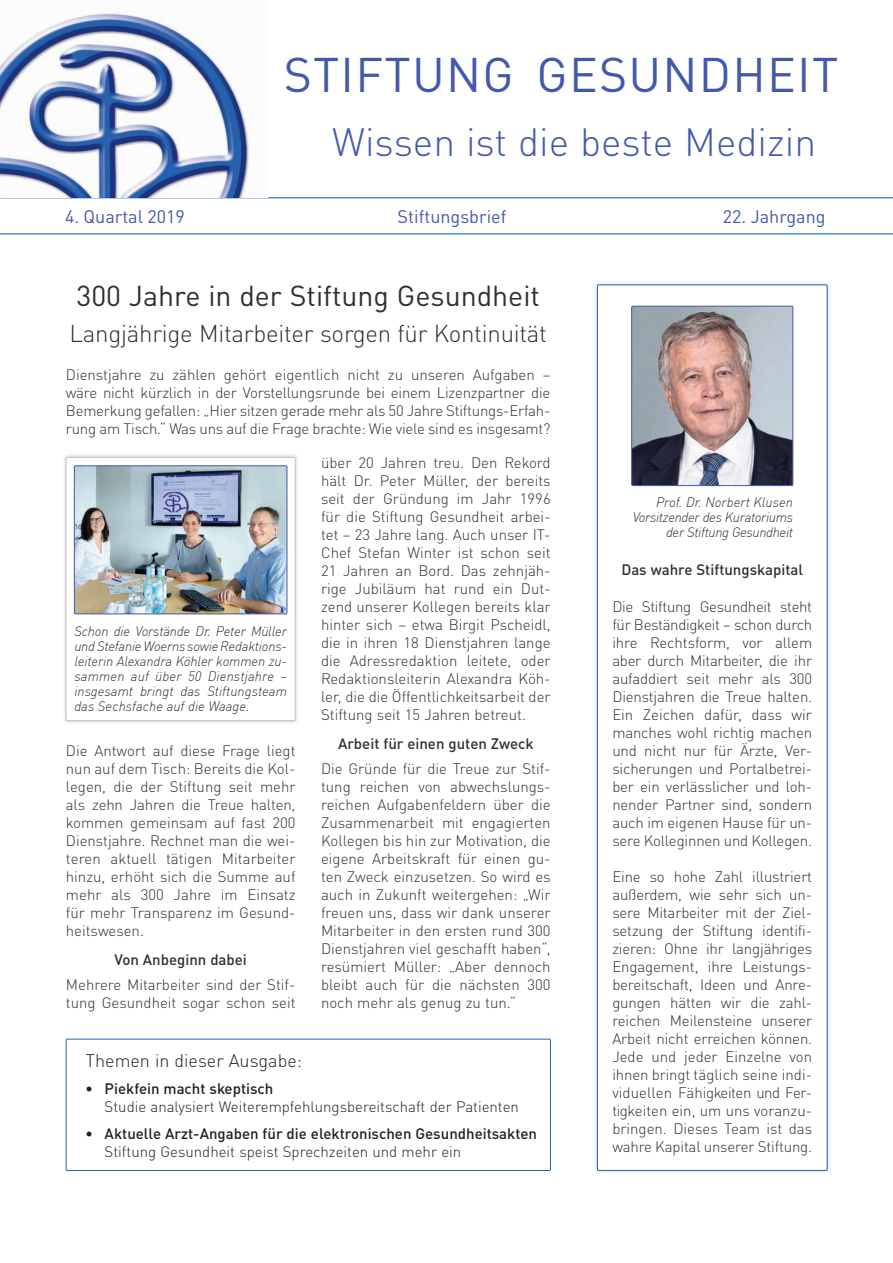
<style>
.page{position:relative;width:893px;height:1263px;background:#fff}
.page>*{position:absolute;margin:0;border:0;box-sizing:border-box;transform-origin:0 0}
.fliesstext{font:48px "DIN Pro";letter-spacing:.025em;color:#4459aa}
.fliesstext-2{font:300 39px "DIN Pro";color:#4459aa}
.fliesstext-3{font:28.5px "DIN Pro";color:#312f30}
.fliesstext-4{font:300 24px "DIN Pro";letter-spacing:-.01em;color:#312f30}
.t1{font:18px "DIN Pro";color:#4459aa}
.t2{font:300 18px "DIN Pro";color:#231f20}
._2B-Lauftext{font:300 15px/18px "DIN Pro";color:#312f30;text-align:justify}
.t3{font:500 15px/18px "DIN Pro";color:#231f20}
.t4{font:300 15px/18px "DIN Pro";color:#231f20}
._2C-Zwischentitel{font:500 15px "DIN Pro";color:#312f30}
._2B-Lauftext-2{font:italic 300 13.5px/15px "DIN";color:#312f30;text-align:justify}
._2B-Lauftext-3{font:italic 300 13.5px/15px "DIN";letter-spacing:-.025em;color:#312f30;text-align:right}
.s1{font-weight:700}
.s2{font-weight:500}
.s3{font-weight:300}
</style>
<div class="page">
<hr style="left:0;top:234px;width:893px;height:1px;background:#0059aa">
<hr style="left:0;top:198px;width:893px;height:1px;background:#0059aa">
<div style="left:593px;top:280px;width:239px;height:895px;background:#231f20;opacity:.25"></div>
<div style="left:597px;top:285px;width:230px;height:885px;background:#fff"></div>
<div style="left:597px;top:285px;width:230px;height:885px;border:1px solid #2264b0"></div>
<div style="left:62px;top:453px;width:238px;height:272px;background:#231f20;opacity:.25"></div>
<div style="left:66px;top:457px;width:229px;height:264px;background:#fff"></div>
<div style="left:66px;top:457px;width:229px;height:264px;border:1px solid #c2c3c6"></div>
<img style="left:0;top:13px;width:249px;height:185px">
<img style="left:76px;top:468px;width:209px;height:144px">
<div style="left:74px;top:466px;width:213px;height:148px;border:1px solid #4459aa"></div>
<img style="left:633px;top:308px;width:158px;height:176px">
<div style="left:631px;top:306px;width:162px;height:180px;border:1px solid #4459aa"></div>
<div style="left:66px;top:1039px;width:485px;height:132px;border:1px solid #2264b0"></div>
<p class="fliesstext" style="left:284px;top:37px;width:556px">STIFTUNG GESUNDHEIT</p>
<p class="fliesstext-2" style="left:332px;top:112px;width:485px">Wissen ist die beste Medizin</p>
<p class="t1" style="left:65px;top:202px;width:121px">4. Quartal 2019</p>
<p class="t1" style="left:398px;top:202px;width:110px">Stiftungsbrief</p>
<p class="t1" style="left:723px;top:202px;width:104px">22. Jahrgang</p>
<p class="fliesstext-3" style="left:77px;top:273px;width:465px">300 Jahre in der Stiftung Gesundheit</p>
<p class="fliesstext-4" style="left:69px;top:315px;width:479px">Langjährige Mitarbeiter sorgen für Kontinuität</p>
<p class="_2B-Lauftext" style="left:66px;top:364px;width:486px">Dienstjahre zu zählen gehört eigentlich nicht zu unseren Aufgaben – wäre nicht kürzlich in der Vorstellungsrunde bei einem Lizenzpartner die Bemerkung gefallen: „Hier sitzen gerade mehr als 50 Jahre Stiftungs-Erfah&shy;rung am Tisch.“ Was uns auf die Frage brachte: Wie viele sind es insgesamt?</p>
<p class="_2B-Lauftext-2" style="left:74px;top:623px;width:214px">Schon die Vorstände Dr. Peter Müller und Stefanie Woerns sowie Redaktions&shy;leiterin Alexandra Köhler kommen zu&shy;sammen auf über 50 Dienstjahre – insgesamt bringt das Stiftungsteam das Sechsfache auf die Waage.</p>
<p class="_2B-Lauftext" style="left:66px;top:740px;width:231px">Die Antwort auf diese Frage liegt nun auf dem Tisch: Bereits die Kol&shy;legen, die der Stiftung seit mehr als zehn Jahren die Treue halten, kommen gemeinsam auf fast 200<br>Dienstjahre. Rechnet man die wei&shy;teren aktuell tätigen Mitarbeiter hinzu, erhöht sich die Summe auf mehr als 300 Jahre im Einsatz für mehr Transparenz im Gesund&shy;heitswesen.</p>
<p class="_2C-Zwischentitel" style="left:114px;top:947px;width:134px">Von Anbeginn dabei</p>
<p class="_2B-Lauftext" style="left:66px;top:974px;width:231px">Mehrere Mitarbeiter sind der Stif&shy;tung Gesundheit sogar schon seit</p>
<p class="_2B-Lauftext" style="left:321px;top:452px;width:231px">über 20 Jahren treu. Den Rekord hält Dr. Peter Müller, der bereits seit der Gründung im Jahr 1996 für die Stiftung Gesundheit arbei&shy;tet – 23 Jahre lang. Auch unser IT-Chef Stefan Winter ist schon seit 21 Jahren an Bord. Das zehnjäh&shy;rige Jubiläum hat rund ein Dut&shy;zend unserer Kollegen bereits klar hinter sich – etwa Birgit Pscheidl, die in ihren 18 Dienstjahren lange die Adressredaktion leitete, oder Redaktionsleiterin Alexandra Köh&shy;ler, die die Öffentlichkeitsarbeit der Stiftung seit 15 Jahren betreut.</p>
<p class="_2C-Zwischentitel" style="left:338px;top:731px;width:197px">Arbeit für einen guten Zweck</p>
<p class="_2B-Lauftext" style="left:321px;top:758px;width:231px">Die Gründe für die Treue zur Stif&shy;tung reichen von abwechslungs&shy;reichen Aufgabenfeldern über die Zusammenarbeit mit engagierten Kollegen bis hin zur Motivation, die eigene Arbeitskraft für einen gu&shy;ten Zweck einzusetzen. So wird es auch in Zukunft weitergehen: „Wir freuen uns, dass wir dank unserer Mitarbeiter in den ersten rund 300<br>Dienstjahren viel geschafft haben“, resümiert Müller: „Aber dennoch bleibt auch für die nächsten 300 noch mehr als genug zu tun.“</p>
<p class="t2" style="left:85px;top:1046px;width:218px">Themen in dieser Ausgabe:</p>
<p class="t4" style="left:105px;top:1078px;width:416px;text-indent:-19px"><span class="s1">•</span> <span class="s2">Piekfein macht skeptisch<br></span>Studie analysiert Weiterempfehlungsbereitschaft der Patienten</p>
<p class="t3" style="left:105px;top:1123px;width:434px;text-indent:-19px"><span class="s1">•</span> Aktuelle Arzt-Angaben für die elektronischen Gesundheitsakten<br><span class="s3">Stiftung Gesundheit speist Sprechzeiten und mehr ein</span></p>
<p class="_2B-Lauftext-2" style="left:656px;top:495px;width:138px">Prof. Dr. Norbert Klusen</p>
<p class="_2B-Lauftext-3" style="left:633px;top:510px;width:162px">Vorsitzender des Kuratoriums der Stiftung Gesundheit</p>
<p class="_2C-Zwischentitel" style="left:621px;top:557px;width:183px">Das wahre Stiftungskapital</p>
<p class="_2B-Lauftext" style="left:612px;top:596px;width:201px">Die Stiftung Gesundheit steht für Beständigkeit – schon durch ihre Rechtsform, vor allem aber durch Mitarbeiter, die ihr aufaddiert seit mehr als 300<br>Dienstjahren die Treue halten.<br>Ein Zeichen dafür, dass wir manches wohl richtig machen und nicht nur für Ärzte, Ver&shy;sicherungen und Portalbetrei&shy;ber ein verlässlicher und loh&shy;nender Partner sind, sondern auch im eigenen Hause für un&shy;sere Kolleginnen und Kollegen.</p>
<p class="_2B-Lauftext" style="left:612px;top:866px;width:201px">Eine so hohe Zahl illustriert außerdem, wie sehr sich un&shy;sere Mitarbeiter mit der Ziel&shy;setzung der Stiftung identifi&shy;zieren: Ohne ihr langjähriges Engagement, ihre Leistungs&shy;bereitschaft, Ideen und Anre&shy;gungen hätten wir die zahl&shy;reichen Meilensteine unserer Arbeit nicht erreichen können.<br>Jede und jeder Einzelne von ihnen bringt täglich seine indi&shy;viduellen Fähigkeiten und Fer&shy;tigkeiten ein, um uns voranzu&shy;bringen. Dieses Team ist das wahre Kapital unserer Stiftung.</p>
</div>
